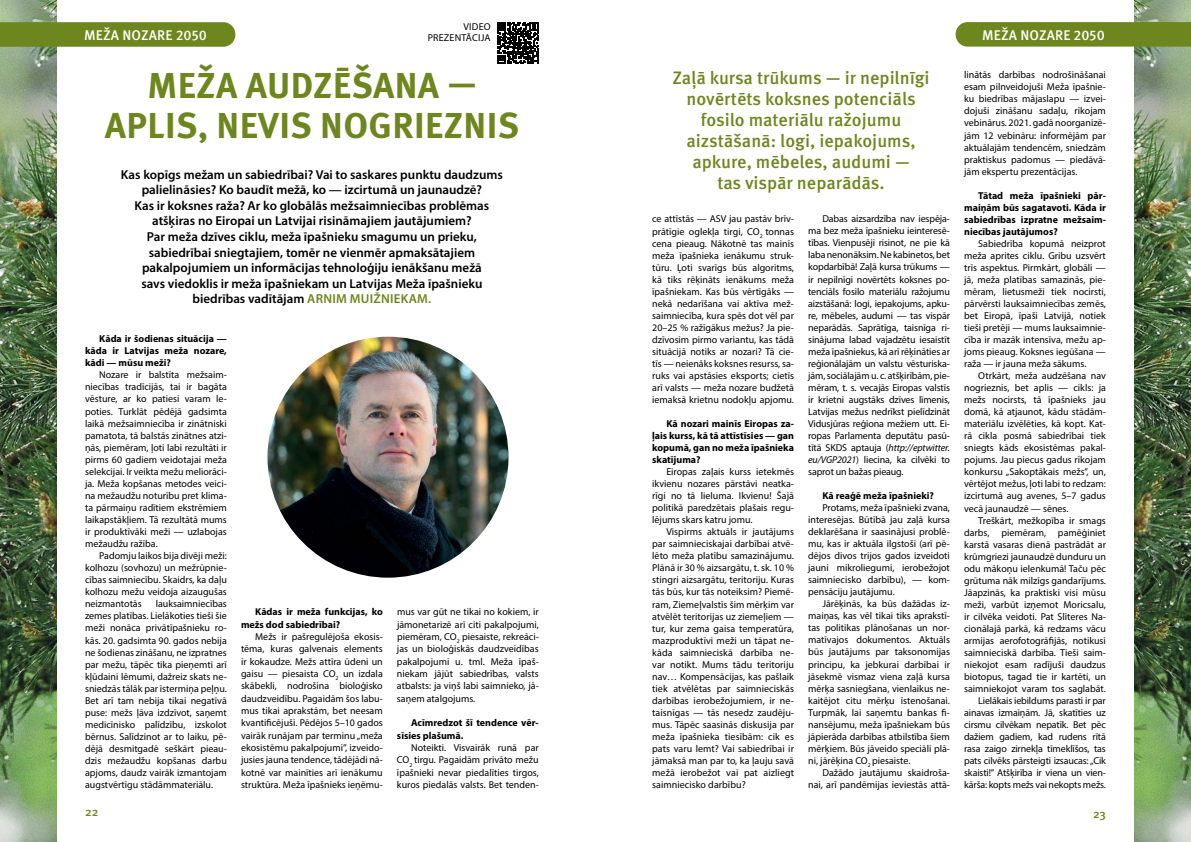
<style>
.page{position:relative;width:1191px;height:842px;background:#fff}
.page>*{position:absolute;margin:0;border:0;box-sizing:border-box;transform-origin:0 0}
.t1{font:700 36px/39.6px "Meta Pro";letter-spacing:.01em;color:#6d861d;text-align:center}
.t2{font:500 18px/21px "Meta Pro";color:#6d861d;text-align:center}
.t3{font:500 14px "Meta Pro";letter-spacing:.01em;color:#fff}
.t4{font:600 13px/15.6px "Myriad Pro";color:#000;text-align:center}
.t5{font:500 12px "Meta Pro";color:#6d861d}
.t6{font:10px/12px "Myriad Pro";color:#000;text-align:justify}
.t7{font:700 10px/12px "Myriad Pro";color:#000;text-align:justify}
.t8{font:10px/11px "Myriad Pro";letter-spacing:.02em;color:#000;text-align:right}
.s1{color:#6d861d}
.s2{font-style:italic}
</style>
<div class="page">
<img style="left:0;top:0;width:57px;height:842px">
<img style="left:1134px;top:0;width:57px;height:842px">
<svg style="left:0;top:22px;width:235px;height:25px;background:#708922"></svg>
<svg style="left:955px;top:22px;width:236px;height:25px;background:#718923"></svg>
<img style="left:267px;top:337px;width:241px;height:241px;border-radius:120px">
<svg style="left:497px;top:22px;width:41px;height:42px"></svg>
<p class="t8" style="left:428px;top:21px;width:65px">VIDEO<br>PREZENTĀCIJA</p>
<h3 class="t3" style="left:84px;top:26px;width:124px">MEŽA NOZARE 2050</h3>
<h3 class="t3" style="left:982px;top:26px;width:124px">MEŽA NOZARE 2050</h3>
<h1 class="t1" style="left:105px;top:67px;width:416px">MEŽA AUDZĒŠANA —<br>APLIS, NEVIS NOGRIEZNIS</h1>
<p class="t4" style="left:121px;top:166px;width:383px">Kas kopīgs mežam un sabiedrībai? Vai to saskares punktu daudzums palielināsies? Ko baudīt mežā, ko — izcirtumā un jaunaudzē?<br>Kas ir koksnes raža? Ar ko globālās mežsaimniecības problēmas atšķiras no Eiropai un Latvijai risināmajiem jautājumiem?<br>Par meža dzīves ciklu, meža īpašnieku smagumu un prieku, sabiedrībai sniegtajiem, tomēr ne vienmēr apmaksātajiem pakalpojumiem un informācijas tehnoloģiju ienākšanu mežā<br>savs viedoklis ir meža īpašniekam un Latvijas Meža īpašnieku biedrības vadītājam <span class="s1">ARNIM MUIŽNIEKAM.</span></p>
<h2 class="t2" style="left:672px;top:68px;width:259px">Zaļā kursa trūkums — ir nepilnīgi novērtēts koksnes potenciāls fosilo materiālu ražojumu aizstāšanā: logi, iepakojums, apkure, mēbeles, audumi —<br>tas vispār neparādās.</h2>
<p class="t6" style="left:964px;top:69px;width:143px">linātās darbības nodrošināšanai esam pilnveidojuši Meža īpašnie&shy;ku biedrības mājaslapu — izvei&shy;dojuši zināšanu sadaļu, rīkojam vebinārus. 2021. gadā noorganizē&shy;jām 12 vebināru: informējām par aktuālajām tendencēm, sniedzām praktiskus padomus — piedāvā&shy;jām ekspertu prezentācijas.</p>
<p class="t7" style="left:964px;top:189px;width:143px;text-indent:14px">Tātad meža īpašnieki pār&shy;maiņām būs sagatavoti. Kāda ir sabiedrības izpratne mežsaim&shy;niecības jautājumos?</p>
<p class="t6" style="left:964px;top:237px;width:143px;text-indent:14px">Sabiedrība kopumā neizprot meža aprites ciklu. Gribu uzsvērt trīs aspektus. Pirmkārt, globāli — jā, meža platības samazinās, pie&shy;mēram, lietusmeži tiek nocirsti, pārvērsti lauksaimniecības zemēs, bet Eiropā, īpaši Latvijā, notiek tieši pretēji — mums lauksaimnie&shy;cība ir mazāk intensīva, mežu ap&shy;joms pieaug. Koksnes iegūšana — raža — ir jauna meža sākums.</p>
<p class="t6" style="left:964px;top:370px;width:143px;text-indent:14px">Otrkārt, meža audzēšana nav nogrieznis, bet aplis — cikls: ja mežs nocirsts, tā īpašnieks jau domā, kā atjaunot, kādu stādām&shy;materiālu izvēlēties, kā kopt. Kat&shy;rā cikla posmā sabiedrībai tiek sniegts kāds ekosistēmas pakal&shy;pojums. Jau piecus gadus rīkojam konkursu „Sakoptākais mežs”, un, vērtējot mežus, ļoti labi to redzam: izcirtumā aug avenes, 5–7 gadus vecā jaunaudzē — sēnes.</p>
<p class="t6" style="left:964px;top:514px;width:143px;text-align:right">Treškārt, mežkopība ir smags darbs, piemēram, pamēģiniet karstā vasaras dienā pastrādāt ar krūmgriezi jaunaudzē dunduru un odu mākoņu ielenkumā! Taču pēc grūtuma nāk milzīgs gandarījums.<br>Jāapzinās, ka praktiski visi mūsu meži, varbūt izņemot Moricsalu, ir cilvēka veidoti. Pat Slīteres Na&shy;cionālajā parkā, kā redzams vācu armijas aerofotogrāfijās, notikusi saimnieciskā darbība. Tieši saim&shy;niekojot esam radījuši daudzus biotopus, tagad tie ir kartēti, un saimniekojot varam tos saglabāt.<br>Lielākais iebildums parasti ir par ainavas izmaiņām. Jā, skatīties uz cirsmu cilvēkam nepatīk. Bet pēc dažiem gadiem, kad rudens rītā rasa zaigo zirnekļa tīmeklīšos, tas pats cilvēks pārsteigti izsaucas: „Cik skaisti!” Atšķirība ir viena un vien&shy;kārša: kopts mežs vai nekopts mežs.</p>
<p class="t6" style="left:808px;top:213px;width:143px;text-indent:14px">Dabas aizsardzība nav iespēja&shy;ma bez meža īpašnieku ieinteresē&shy;tības. Vienpusēji risinot, ne pie kā laba nenonāksim. Ne kabinetos, bet kopdarbībā! Zaļā kursa trūkums — ir nepilnīgi novērtēts koksnes po&shy;tenciāls fosilo materiālu ražojumu aizstāšanā: logi, iepakojums, apku&shy;re, mēbeles, audumi — tas vispār neparādās. Saprātīga, taisnīga ri&shy;sinājuma labad vajadzētu iesaistīt meža īpašniekus, kā arī rēķināties ar reģionālajām un valstu vēsturiska&shy;jām, sociālajām u. c. atšķirībām, pie&shy;mēram, t. s. vecajās Eiropas valstīs ir krietni augstāks dzīves līmenis, Latvijas mežus nedrīkst pielīdzināt Vidusjūras reģiona mežiem utt. Ei&shy;ropas Parlamenta deputātu pasū&shy;tītā SKDS aptauja (<span class="s2">http://eptwitter. eu/VGP2021</span>) liecina, ka cilvēki to saprot un bažas pieaug.</p>
<p class="t7" style="left:822px;top:489px;width:113px">Kā reaģē meža īpašnieki?</p>
<p class="t6" style="left:808px;top:502px;width:143px;text-indent:14px">Protams, meža īpašnieki zvana, interesējas. Būtībā jau zaļā kursa deklarēšana ir saasinājusi problē&shy;mu, kas ir aktuāla ilgstoši (arī pē&shy;dējos divos trijos gados izveidoti jauni mikroliegumi, ierobežojot saimniecisko darbību), — kom&shy;pensāciju jautājumu.</p>
<p class="t6" style="left:808px;top:598px;width:143px;text-indent:14px">Jārēķinās, ka būs dažādas iz&shy;maiņas, kas vēl tikai tiks aprakstī&shy;tas politikas plānošanas un nor&shy;matīvajos dokumentos. Aktuāls būs jautājums par taksonomijas principu, ka jebkurai darbībai ir jāsekmē vismaz viena zaļā kursa mērķa sasniegšana, vienlaikus ne&shy;kaitējot citu mērķu īstenošanai.<br>Turpmāk, lai saņemtu bankas fi&shy;nansējumu, meža īpašniekam būs jāpierāda darbības atbilstība šiem mērķiem. Būs jāveido speciāli plā&shy;ni, jārēķina CO<sub>2</sub> piesaiste.</p>
<p class="t6" style="left:808px;top:766px;width:143px;text-align:right">Dažādo jautājumu skaidroša&shy;nai, arī pandēmijas ieviestās attā-</p>
<p class="t6" style="left:652px;top:213px;width:143px">ce attīstās — ASV jau pastāv brīv&shy;prātīgie oglekļa tirgi, CO<sub>2</sub> tonnas cena pieaug. Nākotnē tas mainīs meža īpašnieka ienākumu struk&shy;tūru. Ļoti svarīgs būs algoritms, kā tiks rēķināts ienākums meža īpašniekam. Kas būs vērtīgāks — nekā nedarīšana vai aktīva mež&shy;saimniecība, kura spēs dot vēl par 20–25 % ražīgākus mežus? Ja pie&shy;dzīvosim pirmo variantu, kas tādā situācijā notiks ar nozari? Tā cie&shy;tīs — neienāks koksnes resurss, sa&shy;ruks vai apstāsies eksports; cietīs arī valsts — meža nozare budžetā iemaksā krietnu nodokļu apjomu.</p>
<p class="t7" style="left:652px;top:417px;width:143px;text-indent:14px">Kā nozari mainīs Eiropas za&shy;ļais kurss, kā tā attīstīsies — gan kopumā, gan no meža īpašnieka skatījuma?</p>
<p class="t6" style="left:652px;top:466px;width:143px;text-indent:14px">Eiropas zaļais kurss ietekmēs ikvienu nozares pārstāvi neatka&shy;rīgi no tā lieluma. Ikvienu! Šajā politikā paredzētais plašais regu&shy;lējums skars katru jomu.</p>
<p class="t6" style="left:652px;top:526px;width:143px;text-indent:14px">Vispirms aktuāls ir jautājums par saimnieciskajai darbībai atvē&shy;lēto meža platību samazinājumu.<br>Plānā ir 30 % aizsargātu, t. sk. 10 % stingri aizsargātu, teritoriju. Kuras tās būs, kur tās noteiksim? Piemē&shy;ram, Ziemeļvalstīs šim mērķim var atvēlēt teritorijas uz ziemeļiem — tur, kur zema gaisa temperatūra, mazproduktīvi meži un tāpat ne&shy;kāda saimnieciskā darbība ne&shy;var notikt. Mums tādu teritoriju nav… Kompensācijas, kas pašlaik tiek atvēlētas par saimnieciskās darbības ierobežojumiem, ir ne&shy;taisnīgas — tās nesedz zaudēju&shy;mus. Tāpēc saasinās diskusija par meža īpašnieka tiesībām: cik es pats varu lemt? Vai sabiedrībai ir jāmaksā man par to, ka ļauju savā mežā ierobežot vai pat aizliegt saimniecisko darbību?</p>
<p class="t7" style="left:85px;top:332px;width:143px;text-indent:14px">Kāda ir šodienas situācija — kāda ir Latvijas meža nozare, kādi — mūsu meži?</p>
<p class="t6" style="left:85px;top:369px;width:143px;text-indent:14px">Nozare ir balstīta mežsaim&shy;niecības tradīcijās, tai ir bagāta vēsture, ar ko patiesi varam le&shy;poties. Turklāt pēdējā gadsimta laikā mežsaimniecība ir zinātniski pamatota, tā balstās zinātnes atzi&shy;ņās, piemēram, ļoti labi rezultāti ir pirms 60 gadiem veidotajai meža selekcijai. Ir veikta mežu meliorāci&shy;ja. Meža kopšanas metodes veici&shy;na mežaudžu noturību pret klima&shy;ta pārmaiņu radītiem ekstrēmiem laikapstākļiem. Tā rezultātā mums ir produktīvāki meži — uzlabojas mežaudžu ražība.</p>
<p class="t6" style="left:85px;top:550px;width:143px;text-indent:14px">Padomju laikos bija divēji meži: kolhozu (sovhozu) un mežrūpnie&shy;cības saimniecību. Skaidrs, ka daļu kolhozu mežu veidoja aizaugušas neizmantotās</p>
<p class="t6" style="left:85px;top:598px;width:143px;text-indent:71px">lauksaimniecības zemes platības. Lielākoties tieši šie meži nonāca privātīpašnieku ro&shy;kās. 20. gadsimta 90. gados nebija ne šodienas zināšanu, ne izpratnes par mežu, tāpēc tika pieņemti arī kļūdaini lēmumi, dažreiz skats ne&shy;sniedzās tālāk par īstermiņa peļņu.<br>Bet arī tam nebija tikai negatīvā puse: mežs ļāva izdzīvot, saņemt medicīnisko palīdzību, izskolot bērnus. Salīdzinot ar to laiku, pē&shy;dējā desmitgadē seškārt pieau&shy;dzis mežaudžu kopšanas darbu apjoms, daudz vairāk izmantojam augstvērtīgu stādāmmateriālu.</p>
<p class="t7" style="left:241px;top:605px;width:143px;line-height:12.3px;text-indent:14px">Kādas ir meža funkcijas, ko mežs dod sabiedrībai?</p>
<p class="t6" style="left:397px;top:606px;width:143px;line-height:12.3px">mus var gūt ne tikai no kokiem, ir jāmonetarizē arī citi pakalpojumi, piemēram, CO<sub>2</sub> piesaiste, rekreāci&shy;jas un bioloģiskās daudzveidības pakalpojumi u. tml. Meža īpaš&shy;niekam jājūt sabiedrības, valsts atbalsts: ja viņš labi saimnieko, jā&shy;saņem atalgojums.</p>
<p class="t7" style="left:397px;top:716px;width:143px;line-height:12.3px;text-indent:14px">Acīmredzot šī tendence vēr&shy;sīsies plašumā.</p>
<p class="t6" style="left:397px;top:741px;width:143px;line-height:12.3px;text-indent:14px">Noteikti. Visvairāk runā par CO<sub>2</sub> tirgu. Pagaidām privāto mežu īpašnieki nevar piedalīties tirgos, kuros piedalās valsts. Bet tenden-</p>
<p class="t6" style="left:241px;top:630px;width:143px;line-height:12.3px;text-indent:14px">Mežs ir pašregulējoša ekosis&shy;tēma, kuras galvenais elements ir kokaudze. Mežs attīra ūdeni un gaisu — piesaista CO<sub>2</sub> un izdala skābekli, nodrošina bioloģisko daudzveidību. Pagaidām šos labu&shy;mus tikai aprakstām, bet neesam kvantificējuši. Pēdējos 5–10 gados vairāk runājam par terminu „meža ekosistēmu pakalpojumi”, izveido&shy;jusies jauna tendence, tādējādi nā&shy;kotnē var mainīties arī ienākumu struktūra. Meža īpašnieks ieņēmu-</p>
<p class="t5" style="left:85px;top:804px;width:15px">22</p>
<p class="t5" style="left:1093px;top:806px;width:14px">23</p>
</div>
